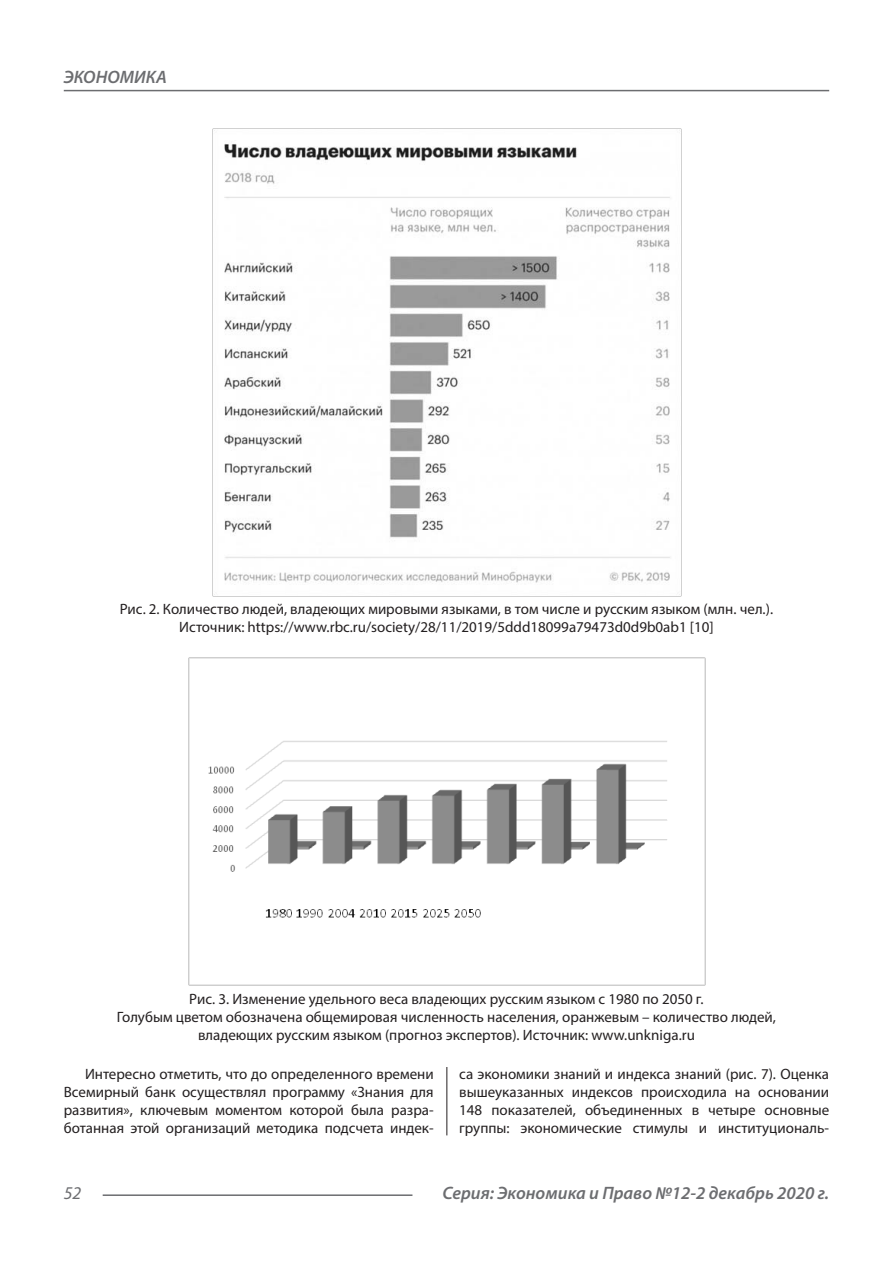
<style>
.page{position:relative;width:893px;height:1263px;background:#fff}
.page>*{position:absolute;margin:0;border:0;box-sizing:border-box;transform-origin:0 0}
.t1{font:italic 600 18px "Myriad Pro";color:#6c6d70}
.t2{font:italic 18px "Myriad Pro";color:#6c6d70}
.Статья_текст{font:15px/18px "Myriad Pro";color:#231f20;text-align:justify}
</style>
<div class="page">
<hr style="left:446px;top:128px;width:1px;height:1007px;background:#231f20">
<hr style="left:103px;top:1194px;width:309px;height:2px;background:#6c6d70">
<hr style="left:64px;top:90px;width:765px;height:1px;background:#6c6d70">
<div style="left:443px;top:116px;width:8px;height:951px;background:#fff"></div>
<img style="left:212px;top:128px;width:469px;height:468px">
<img style="left:189px;top:657px;width:516px;height:329px">
<p class="t1" style="left:64px;top:66px;width:105px">ЭКОНОМИКА</p>
<p class="Статья_текст" style="left:120px;top:600px;width:655px;text-align:center">Рис. 2. Количество людей, владеющих мировыми языками, в том числе и русским языком (млн. чел.).<br>Источник: https://www.rbc.ru/society/28/11/2019/5ddd18099a79473d0d9b0ab1 [10]</p>
<p class="Статья_текст" style="left:117px;top:989px;width:661px;text-align:center">Рис. 3. Изменение удельного веса владеющих русским языком с 1980 по 2050 г.<br>Голубым цветом обозначена общемировая численность населения, оранжевым – количество людей, владеющих русским языком (прогноз экспертов). Источник: www.unkniga.ru</p>
<p class="Статья_текст" style="left:64px;top:1064px;width:371px;text-indent:21px">Интересно отметить, что до определенного времени Всемирный банк осуществлял программу «Знания для развития», ключевым моментом которой была разра&shy;ботанная этой организаций методика подсчета индек-</p>
<p class="Статья_текст" style="left:459px;top:1064px;width:371px">са экономики знаний и индекса знаний (рис. 7). Оценка вышеуказанных индексов происходила на основании 148 показателей, объединенных в четыре основные группы: экономические стимулы и институциональ-</p>
<p class="t2" style="left:64px;top:1182px;width:19px">52</p>
<p class="t1" style="left:442px;top:1182px;width:388px">Серия: Экономика и Право №12-2 декабрь 2020 г.</p>
</div>
